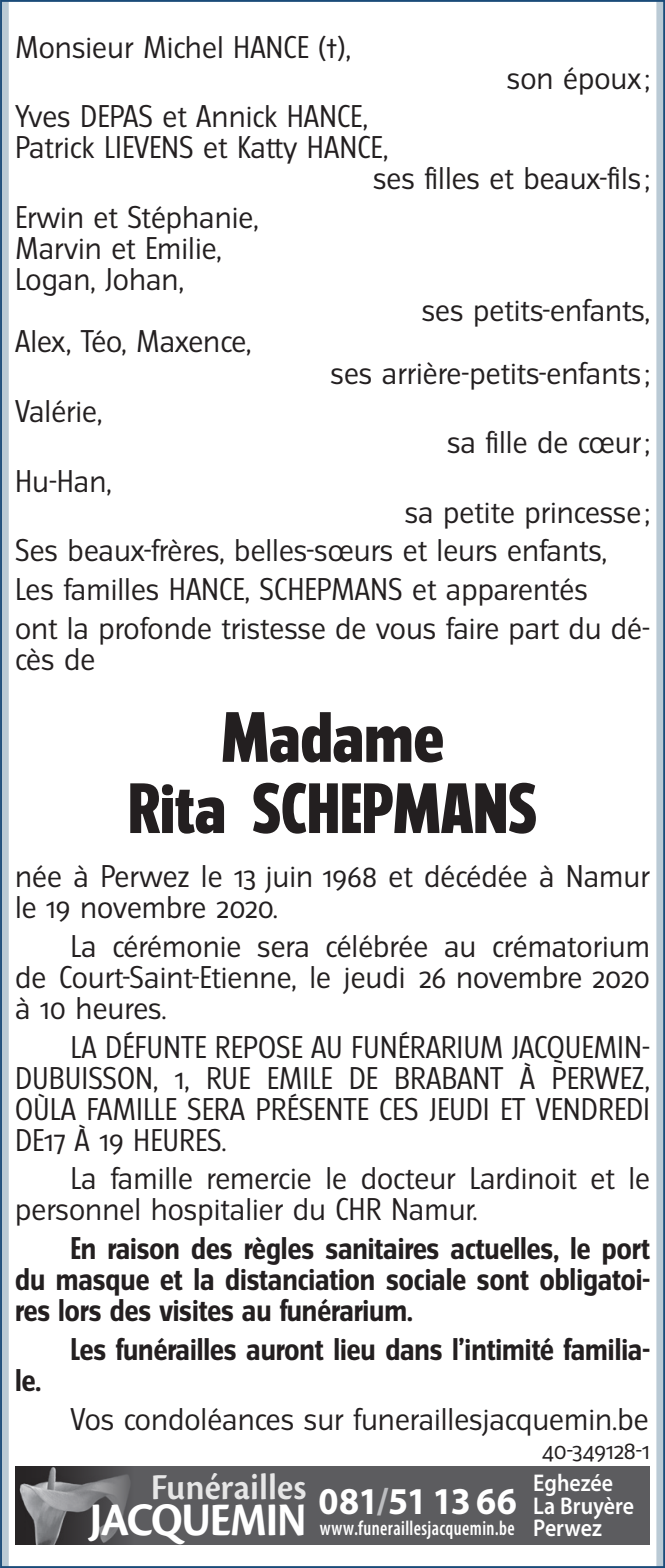
<style>
.page{position:relative;width:665px;height:1568px;background:#fff}
.page>*{position:absolute;margin:0;border:0;box-sizing:border-box;transform-origin:0 0}
.t1{font:800 63.7px/71px "Turmino";color:#231f20;text-align:center}
.t2{font:700 48.65px "Cronos Pro";letter-spacing:-.025em;color:#fff;scale:.91 1}
.t3{font:600 38.15px "Cronos Pro";color:#fff;scale:.95 1}
.t4{font:28px/31.2px "Turmino";color:#231f20}
.t5{font:700 28px/31.2px "Turmino";color:#231f20;text-align:justify}
.t6{font:600 24.15px/22.4px "Myriad Pro";color:#fff;scale:.9 1}
.t7{font:22.4px "Turmino";letter-spacing:-.01em;color:#231f20}
.t8{font:600 condensed 20.65px "Myriad Pro";letter-spacing:.02em;color:#fff;scale:.89 1}
</style>
<div class="page">
<div style="left:0;top:0;width:9px;height:1568px;background:#bacad5"></div>
<div style="left:656px;top:0;width:9px;height:1568px;background:#bacad5"></div>
<div style="left:15px;top:1466px;width:635px;height:78px;background:#5c5c5f"></div>
<img style="left:15px;top:1466px;width:115px;height:78px">
<p class="t4" style="left:15px;top:31px;width:337px">Monsieur Michel HANCE (†),</p>
<p class="t4" style="left:507px;top:62px;width:145px">son époux;</p>
<p class="t4" style="left:15px;top:101px;width:354px">Yves DEPAS et Annick HANCE,</p>
<p class="t4" style="left:15px;top:132px;width:374px">Patrick LIEVENS et Katty HANCE,</p>
<p class="t4" style="left:373px;top:163px;width:278px">ses filles et beaux-fils ;</p>
<p class="t4" style="left:15px;top:202px;width:245px">Erwin et Stéphanie,<br>Marvin et Emilie,<br>Logan, Johan,</p>
<p class="t4" style="left:422px;top:295px;width:230px">ses petits-enfants,</p>
<p class="t4" style="left:15px;top:326px;width:238px">Alex, Téo, Maxence,</p>
<p class="t4" style="left:330px;top:357px;width:321px">ses arrière-petits-enfants ;</p>
<p class="t4" style="left:15px;top:396px;width:89px">Valérie,</p>
<p class="t4" style="left:447px;top:427px;width:204px">sa fille de cœur;</p>
<p class="t4" style="left:15px;top:465px;width:98px">Hu-Han,</p>
<p class="t4" style="left:15px;top:493px;width:636px;line-height:38.5px;text-indent:389px">sa petite princesse; Ses beaux-frères, belles-sœurs et leurs enfants, Les familles HANCE, SCHEPMANS et apparentés<br>ont la profonde tristesse de vous faire part du dé-</p>
<p class="t4" style="left:15px;top:643px;width:82px">cès de</p>
<h1 class="t1" style="left:128px;top:702px;width:410px">Madame<br>Rita SCHEPMANS</h1>
<p class="t4" style="left:15px;top:861px;width:636px">née à Perwez le 13 juin 1968 et décédée à Namur le 19 novembre 2020.</p>
<p class="t4" style="left:15px;top:930px;width:636px;text-align:justify;text-indent:55px">La cérémonie sera célébrée au crématorium de Court-Saint-Etienne, le jeudi 26 novembre 2020 à 10 heures.</p>
<p class="t4" style="left:15px;top:1031px;width:636px;text-align:justify;text-indent:55px">LA DÉFUNTE REPOSE AU FUNÉRARIUM JACQUEMIN-DUBUISSON, 1, RUE EMILE DE BRABANT À PERWEZ, OÙLA FAMILLE SERA PRÉSENTE CES JEUDI ET VENDREDI DE17 À 19 HEURES.</p>
<p class="t4" style="left:15px;top:1163px;width:636px;text-indent:55px">La famille remercie le docteur Lardinoit et le personnel hospitalier du CHR Namur.</p>
<p class="t5" style="left:15px;top:1232px;width:636px;text-indent:55px">En raison des règles sanitaires actuelles, le port du masque et la distanciation sociale sont obligatoi&shy;res lors des visites au funérarium.</p>
<p class="t5" style="left:71px;top:1333px;width:581px">Les funérailles auront lieu dans l’intimité familia-</p>
<p class="t5" style="left:15px;top:1364px;width:28px">le.</p>
<p class="t4" style="left:71px;top:1403px;width:580px">Vos condoléances sur funeraillesjacquemin.be</p>
<p class="t7" style="left:542px;top:1437px;width:109px">40‑349128‑1</p>
<h3 class="t3" style="left:150px;top:1465px;width:166px">Funérailles</h3>
<p class="t6" style="left:533px;top:1471px;width:113px">Eghezée<br>La Bruyère<br>Perwez</p>
<h2 class="t2" style="left:90px;top:1492px;width:471px">JACQUEMIN <sup>081</sup><sup>/</sup><sup>51</sup> <sup>13</sup> <sup>66</sup></h2>
<p class="t8" style="left:320px;top:1516px;width:221px">www.funeraillesjacquemin.be</p>
</div>
